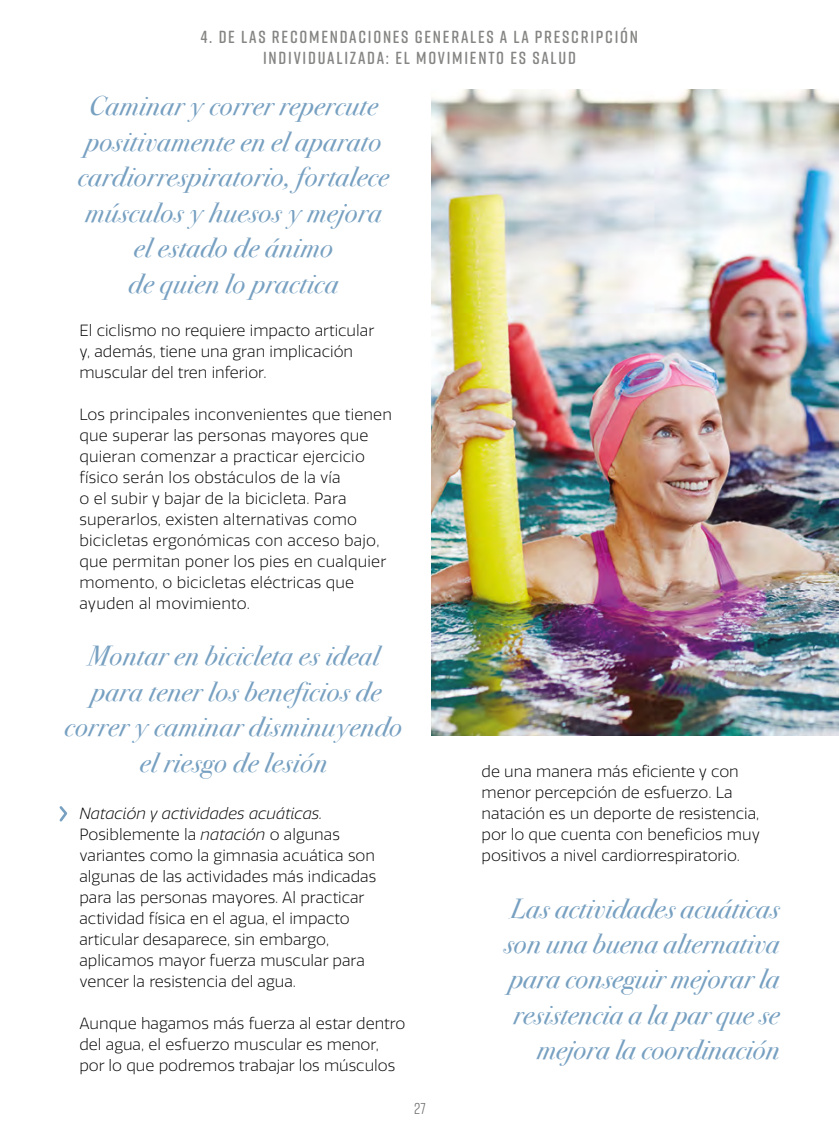
<style>
.page{position:relative;width:839px;height:1146px;background:#fff}
.page>*{position:absolute;margin:0;border:0;box-sizing:border-box;transform-origin:0 0}
.t1{font:italic 27.65px/35.5px "Bodoni Svty Two ITCTT";letter-spacing:.02em;color:#77a0c1;text-align:center}
.t2{font:600 17.5px/21px "Rift Soft";letter-spacing:.1em;color:#858584;text-align:center}
.t3{font:300 15.75px/21px "Quatro";color:#000}
.t4{font:15.75px "Rift Soft";color:#706f6f}
.s1{font-style:italic}
</style>
<div class="page">
<svg style="left:59px;top:806px;width:9px;height:16px"></svg>
<img style="left:432px;top:89px;width:406px;height:646px">
<p class="t2" style="left:201px;top:26px;width:438px">4. DE LAS RECOMENDACIONES GENERALES A LA PRESCRIPCIÓN<br>INDIVIDUALIZADA: EL MOVIMIENTO ES SALUD</p>
<h1 class="t1" style="left:78px;top:86px;width:312px">Caminar y correr repercute positivamente en el aparato cardiorrespiratorio, fortalece músculos y huesos y mejora el estado de ánimo<br>de quien lo practica</h1>
<p class="t3" style="left:79px;top:320px;width:296px">El ciclismo no requiere impacto articular y, además, tiene una gran implicación muscular del tren inferior.</p>
<p class="t3" style="left:79px;top:404px;width:314px">Los principales inconvenientes que tienen que superar las personas mayores que quieran comenzar a practicar ejercicio físico serán los obstáculos de la vía<br>o el subir y bajar de la bicicleta. Para superarlos, existen alternativas como bicicletas ergonómicas con acceso bajo, que permitan poner los pies en cualquier momento, o bicicletas eléctricas que ayuden al movimiento.</p>
<h1 class="t1" style="left:65px;top:637px;width:339px">Montar en bicicleta es ideal para tener los beneficios de correr y caminar disminuyendo el riesgo de lesión</h1>
<p class="t3" style="left:79px;top:803px;width:298px"><span class="s1">Natación y actividades acuáticas.<br></span>Posiblemente la <span class="s1">natación</span> o algunas variantes como la gimnasia acuática son algunas de las actividades más indicadas para las personas mayores. Al practicar actividad física en el agua, el impacto articular desaparece, sin embargo, aplicamos mayor fuerza muscular para vencer la resistencia del agua.</p>
<p class="t3" style="left:79px;top:1013px;width:327px">Aunque hagamos más fuerza al estar dentro del agua, el esfuerzo muscular es menor, por lo que podremos trabajar los músculos</p>
<p class="t4" style="left:414px;top:1097px;width:13px">27</p>
<p class="t3" style="left:481px;top:761px;width:280px">de una manera más eficiente y con menor percepción de esfuerzo. La natación es un deporte de resistencia, por lo que cuenta con beneficios muy positivos a nivel cardiorrespiratorio.</p>
<h1 class="t1" style="left:504px;top:889px;width:277px;text-align:right">Las actividades acuáticas son una buena alternativa para conseguir mejorar la resistencia a la par que se mejora la coordinación</h1>
</div>
